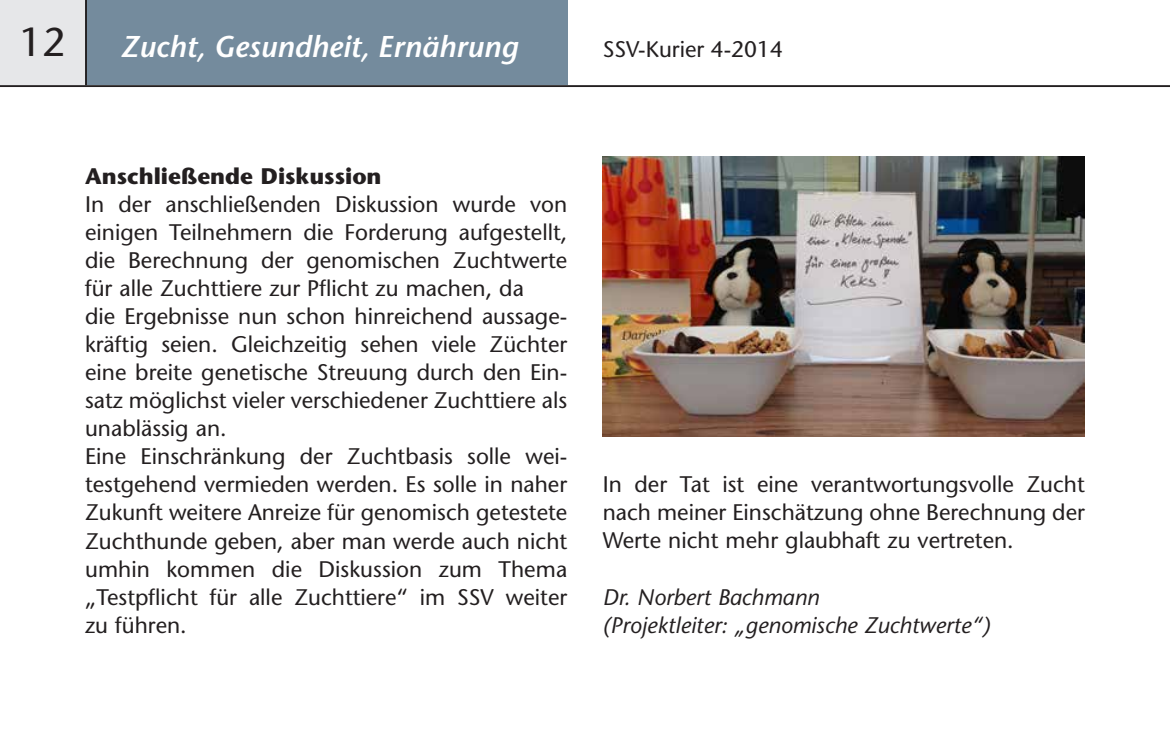
<style>
.page{position:relative;width:1170px;height:738px;background:#fff}
.page>*{position:absolute;margin:0;border:0;box-sizing:border-box;transform-origin:0 0}
.t1{font:40px "Stone Sans";color:#231f20}
.t2{font:italic 600 30px "Stone Sans";color:#fff}
.t3{font:22.5px/28px "Stone Sans";color:#231f20}
.t4{font:italic 22.5px/28px "Stone Sans";color:#231f20}
.t5{font:700 22.5px "Stone Sans";color:#231f20}
</style>
<div class="page">
<div style="left:0;top:0;width:85px;height:85px;background:#e6e7e9"></div>
<div style="left:85px;top:0;width:482px;height:85px;background:#748b9d"></div>
<hr style="left:0;top:85px;width:1169px;height:2px;background:#231f20">
<hr style="left:85px;top:0;width:2px;height:85px;background:#231f20">
<img style="left:602px;top:156px;width:482px;height:280px">
<h1 class="t1" style="left:20px;top:18px;width:47px">12</h1>
<h2 class="t2" style="left:120px;top:28px;width:399px">Zucht, Gesundheit, Ernährung</h2>
<p class="t3" style="left:602px;top:34px;width:182px">SSV-Kurier 4-2014</p>
<p class="t5" style="left:85px;top:162px;width:298px">Anschließende Diskussion</p>
<p class="t3" style="left:85px;top:190px;width:483px">In der anschließenden Diskussion wurde von einigen Teilnehmern die Forderung aufgestellt, die Berechnung der genomischen Zuchtwerte für alle Zuchttiere zur Pflicht zu machen, da<br>die Ergebnisse nun schon hinreichend aussage&shy;kräftig seien. Gleichzeitig sehen viele Züchter eine breite genetische Streuung durch den Ein&shy;satz möglichst vieler verschiedener Zuchttiere als unablässig an.<br>Eine Einschränkung der Zuchtbasis solle wei&shy;testgehend vermieden werden. Es solle in naher Zukunft weitere Anreize für genomisch getestete Zuchthunde geben, aber man werde auch nicht umhin kommen die Diskussion zum Thema „Testpflicht für alle Zuchttiere“ im SSV weiter zu führen.</p>
<p class="t3" style="left:602px;top:470px;width:483px;text-align:justify">In der Tat ist eine verantwortungsvolle Zucht nach meiner Einschätzung ohne Berechnung der Werte nicht mehr glaubhaft zu vertreten.</p>
<p class="t4" style="left:602px;top:582px;width:389px">Dr. Norbert Bachmann<br>(Projektleiter: „genomische Zuchtwerte“)</p>
</div>
